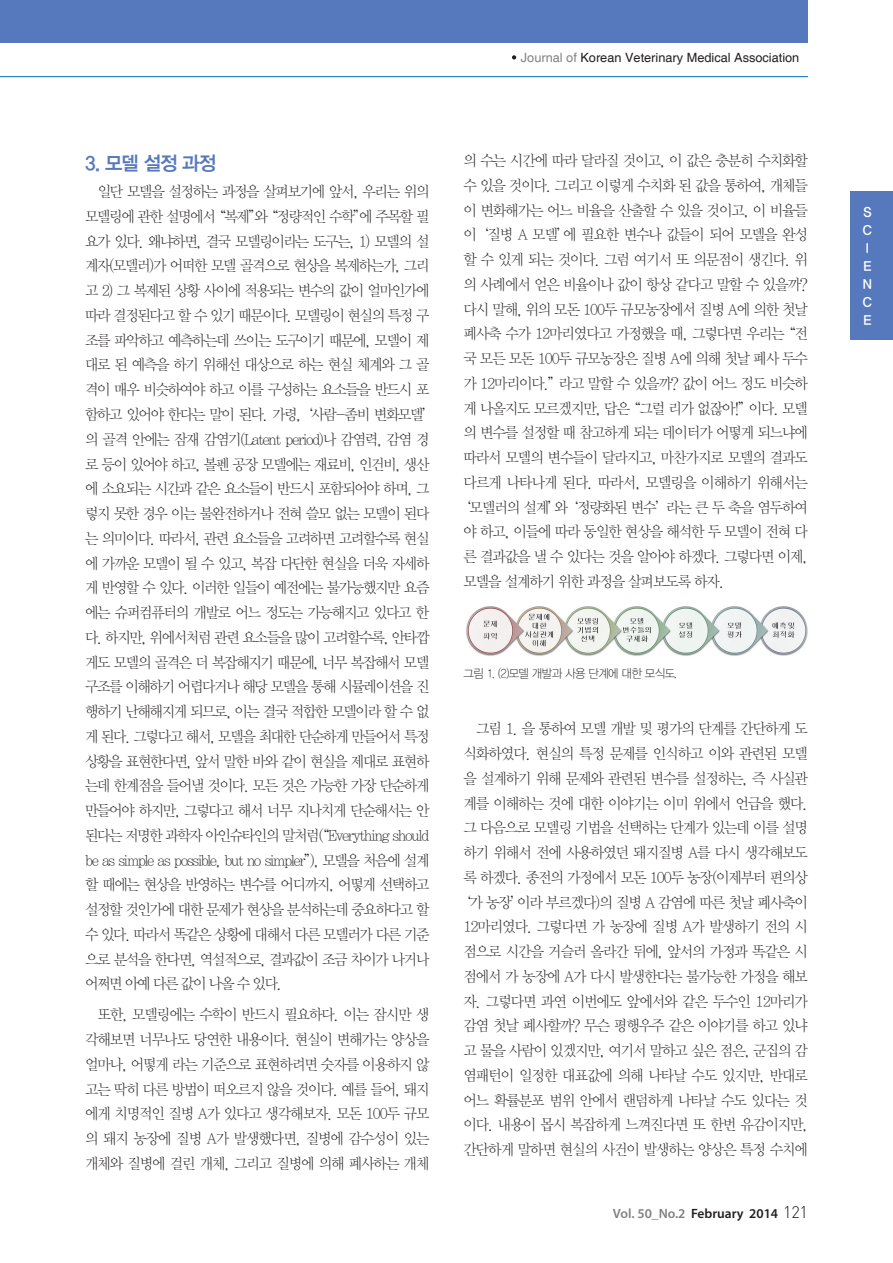
<style>
.page{position:relative;width:893px;height:1263px;background:#fff}
.page>*{position:absolute;margin:0;border:0;box-sizing:border-box;transform-origin:0 0}
.t1{font:19.5px "YDIYGO340";color:#5679bd}
.t2{font:15px/24.8px "YDIY Mj O310";letter-spacing:-.07em;color:#231f20;text-align:justify;scale:.95 1}
.t3{font:15px/24.8px "YDIY Mj O310";letter-spacing:-.09em;color:#231f20;scale:.95 1}
.t4{font:600 13.5px "Myriad Pro";color:#231f20}
.t5{font:13.5px "YDIYGO340";color:#fff}
.t6{font:12.75px "Helvetica";color:#231f20}
.t7{font:12px "YDIYGO310";letter-spacing:-.05em;color:#231f20;scale:.95 1}
.s1{color:#808285}
.s2{font-family:"Dinlig";font-weight:400;font-size:16.5px}
</style>
<div class="page">
<svg style="left:512px;top:55px;width:4px;height:5px"></svg>
<img style="left:466px;top:606px;width:342px;height:50px">
<div style="left:0;top:0;width:808px;height:43px;background:#5679bd"></div>
<hr style="left:0;top:76px;width:808px;height:1px;background:#006fba">
<div style="left:850px;top:191px;width:43px;height:149px;background:#5679bd"></div>
<p class="t6" style="left:521px;top:50px;width:280px"><span class="s1">Journal of</span> Korean Veterinary Medical Association</p>
<p class="t1" style="left:85px;top:152px;width:133px">3. 모델 설정 과정</p>
<p class="t3" style="left:85px;top:180px;width:372px;text-indent:13px">일단 모델을 설정하는 과정을 살펴보기에 앞서, 우리는 위의 모델링에 관한 설명에서 “복제”와 “정량적인 수학”에 주목할 필 요가 있다. 왜냐하면, 결국 모델링이라는 도구는, 1) 모델의 설 계자(모델러)가 어떠한 모델 골격으로 현상을 복제하는가, 그리 고 2) 그 복제된 상황 사이에 적용되는 변수의 값이 얼마인가에 따라 결정된다고 할 수 있기 때문이다. 모델링이 현실의 특정 구 조를 파악하고 예측하는데 쓰이는 도구이기 때문에, 모델이 제 대로 된 예측을 하기 위해선 대상으로 하는 현실 체계와 그 골 격이 매우 비슷하여야 하고 이를 구성하는 요소들을 반드시 포 함하고 있어야 한다는 말이 된다. 가령, ‘사람-좀비 변화모델’ 의 골격 안에는 잠재 감염기(Latent period)나 감염력, 감염 경 로 등이 있어야 하고, 볼펜 공장 모델에는 재료비, 인건비, 생산 에 소요되는 시간과 같은 요소들이 반드시 포함되어야 하며, 그 렇지 못한 경우 이는 불완전하거나 전혀 쓸모 없는 모델이 된다 는 의미이다. 따라서, 관련 요소들을 고려하면 고려할수록 현실 에 가까운 모델이 될 수 있고, 복잡 다단한 현실을 더욱 자세하 게 반영할 수 있다. 이러한 일들이 예전에는 불가능했지만 요즘 에는 슈퍼컴퓨터의 개발로 어느 정도는 가능해지고 있다고 한 다. 하지만, 위에서처럼 관련 요소들을 많이 고려할수록, 안타깝 게도 모델의 골격은 더 복잡해지기 때문에, 너무 복잡해서 모델 구조를 이해하기 어렵다거나 해당 모델을 통해 시뮬레이션을 진 행하기 난해해지게 되므로, 이는 결국 적합한 모델이라 할 수 없 게 된다. 그렇다고 해서, 모델을 최대한 단순하게 만들어서 특정 상황을 표현한다면, 앞서 말한 바와 같이 현실을 제대로 표현하 는데 한계점을 들어낼 것이다. 모든 것은 가능한 가장 단순하게 만들어야 하지만, 그렇다고 해서 너무 지나치게 단순해서는 안 된다는 저명한 과학자 아인슈타인의 말처럼(“Everything should be as simple as possible, but no simpler”), 모델을 처음에 설계 할 때에는 현상을 반영하는 변수를 어디까지, 어떻게 선택하고 설정할 것인가에 대한 문제가 현상을 분석하는데 중요하다고 할 수 있다. 따라서 똑같은 상황에 대해서 다른 모델러가 다른 기준 으로 분석을 한다면, 역설적으로, 결과값이 조금 차이가 나거나 어쩌면 아예 다른 값이 나올 수 있다.</p>
<p class="t2" style="left:85px;top:1003px;width:364px;text-indent:13px">또한, 모델링에는 수학이 반드시 필요하다. 이는 잠시만 생 각해보면 너무나도 당연한 내용이다. 현실이 변해가는 양상을 얼마나, 어떻게 라는 기준으로 표현하려면 숫자를 이용하지 않 고는 딱히 다른 방법이 떠오르지 않을 것이다. 예를 들어, 돼지 에게 치명적인 질병 A가 있다고 생각해보자. 모돈 100두 규모 의 돼지 농장에 질병 A가 발생했다면, 질병에 감수성이 있는 개체와 질병에 걸린 개체, 그리고 질병에 의해 폐사하는 개체</p>
<p class="t2" style="left:463px;top:149px;width:364px">의 수는 시간에 따라 달라질 것이고, 이 값은 충분히 수치화할</p>
<p class="t2" style="left:463px;top:174px;width:364px">수 있을 것이다. 그리고 이렇게 수치화 된 값을 통하여, 개체들</p>
<p class="t2" style="left:463px;top:198px;width:364px">이 변화해가는 어느 비율을 산출할 수 있을 것이고, 이 비율들</p>
<p class="t2" style="left:463px;top:223px;width:364px">이 ‘질병 A 모델’에 필요한 변수나 값들이 되어 모델을 완성</p>
<p class="t2" style="left:463px;top:248px;width:364px">할 수 있게 되는 것이다. 그럼 여기서 또 의문점이 생긴다. 위</p>
<p class="t2" style="left:463px;top:273px;width:364px">의 사례에서 얻은 비율이나 값이 항상 같다고 말할 수 있을까?</p>
<p class="t2" style="left:463px;top:297px;width:364px">다시 말해, 위의 모돈 100두 규모농장에서 질병 A에 의한 첫날</p>
<p class="t2" style="left:463px;top:322px;width:364px">폐사축 수가 12마리였다고 가정했을 때, 그렇다면 우리는 “전</p>
<p class="t2" style="left:463px;top:347px;width:364px">국 모든 모돈 100두 규모농장은 질병 A에 의해 첫날 폐사 두수</p>
<p class="t2" style="left:463px;top:372px;width:364px">가 12마리이다.”라고 말할 수 있을까? 값이 어느 정도 비슷하</p>
<p class="t2" style="left:463px;top:396px;width:364px">게 나올지도 모르겠지만, 답은 “그럴 리가 없잖아!”이다. 모델</p>
<p class="t2" style="left:463px;top:421px;width:364px">의 변수를 설정할 때 참고하게 되는 데이터가 어떻게 되느냐에</p>
<p class="t2" style="left:463px;top:446px;width:364px">따라서 모델의 변수들이 달라지고, 마찬가지로 모델의 결과도</p>
<p class="t2" style="left:463px;top:471px;width:364px">다르게 나타나게 된다. 따라서, 모델링을 이해하기 위해서는</p>
<p class="t2" style="left:456px;top:495px;width:372px">‘모델러의 설계’와 ‘정량화된 변수’라는 큰 두 축을 염두하여</p>
<p class="t2" style="left:463px;top:520px;width:364px">야 하고, 이들에 따라 동일한 현상을 해석한 두 모델이 전혀 다</p>
<p class="t2" style="left:463px;top:545px;width:364px">른 결과값을 낼 수 있다는 것을 알아야 하겠다. 그렇다면 이제,</p>
<p class="t2" style="left:463px;top:570px;width:276px">모델을 설계하기 위한 과정을 살펴보도록 하자.</p>
<p class="t7" style="left:463px;top:667px;width:226px">그림 1. (2)모델 개발과 사용 단계에 대한 모식도.</p>
<p class="t2" style="left:456px;top:717px;width:372px;text-align:right">그림 1. 을 통하여 모델 개발 및 평가의 단계를 간단하게 도 식화하였다. 현실의 특정 문제를 인식하고 이와 관련된 모델 을 설계하기 위해 문제와 관련된 변수를 설정하는, 즉 사실관 계를 이해하는 것에 대한 이야기는 이미 위에서 언급을 했다. 그 다음으로 모델링 기법을 선택하는 단계가 있는데 이를 설명 하기 위해서 전에 사용하였던 돼지질병 A를 다시 생각해보도 록 하겠다. 종전의 가정에서 모돈 100두 농장(이제부터 편의상 ‘가 농장’이라 부르겠다)의 질병 A 감염에 따른 첫날 폐사축이<br>12마리였다. 그렇다면 가 농장에 질병 A가 발생하기 전의 시 점으로 시간을 거슬러 올라간 뒤에, 앞서의 가정과 똑같은 시 점에서 가 농장에 A가 다시 발생한다는 불가능한 가정을 해보 자. 그렇다면 과연 이번에도 앞에서와 같은 두수인 12마리가 감염 첫날 폐사할까? 무슨 평행우주 같은 이야기를 하고 있냐 고 물을 사람이 있겠지만, 여기서 말하고 싶은 점은, 군집의 감 염패턴이 일정한 대표값에 의해 나타날 수도 있지만, 반대로 어느 확률분포 범위 안에서 랜덤하게 나타날 수도 있다는 것 이다. 내용이 몹시 복잡하게 느껴진다면 또 한번 유감이지만, 간단하게 말하면 현실의 사건이 발생하는 양상은 특정 수치에</p>
<p class="t4" style="left:613px;top:1205px;width:196px"><span class="s1">Vol. 50_No.2</span> February 2014 <span class="s2">121</span></p>
<p class="t5" style="left:863px;top:204px;width:10px">S</p>
<p class="t5" style="left:863px;top:222px;width:11px">C</p>
<p class="t5" style="left:866px;top:240px;width:5px">I</p>
<p class="t5" style="left:863px;top:258px;width:10px">E</p>
<p class="t5" style="left:863px;top:276px;width:11px">N</p>
<p class="t5" style="left:863px;top:294px;width:11px">C</p>
<p class="t5" style="left:863px;top:312px;width:10px">E</p>
</div>
